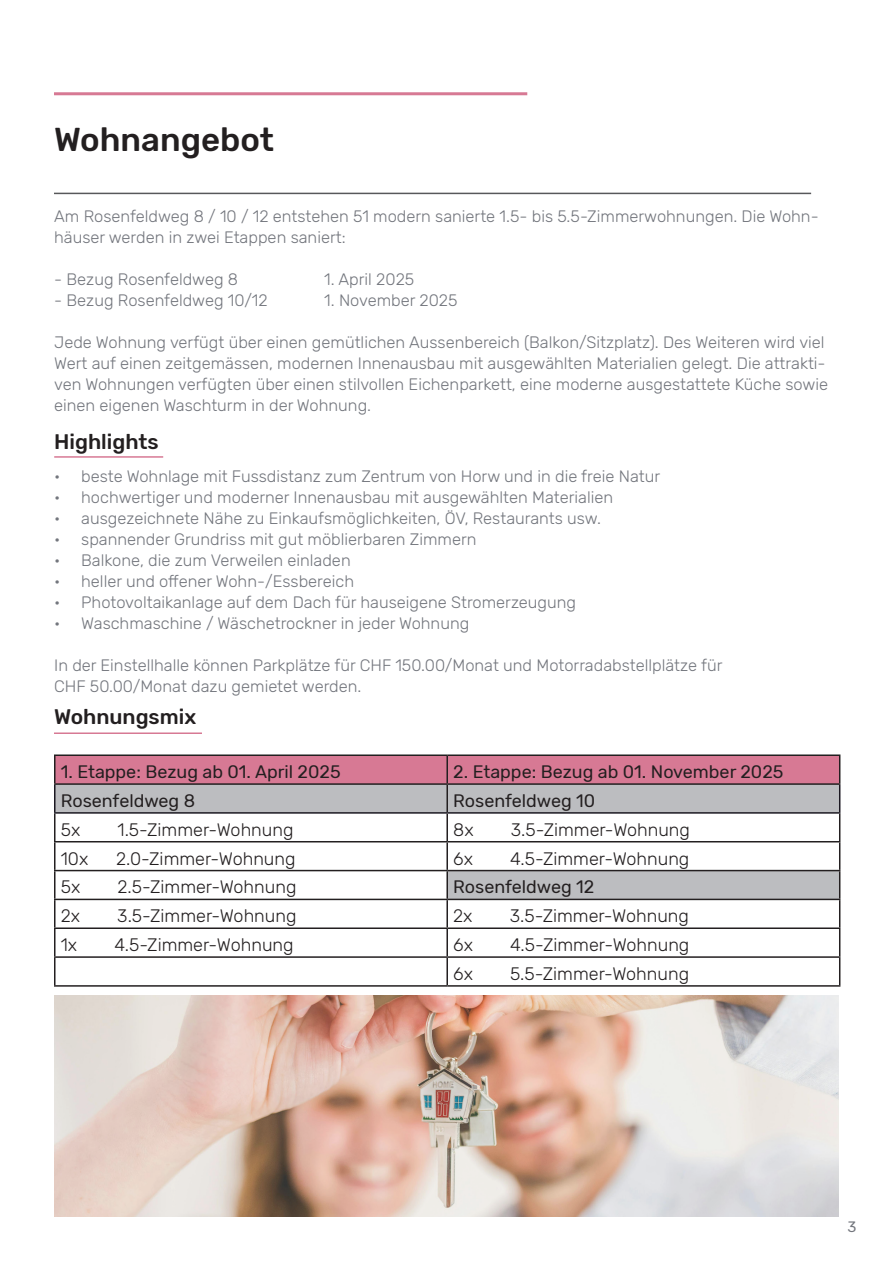
<style>
.page{position:relative;width:893px;height:1263px;background:#fff}
.page>*{position:absolute;margin:0;border:0;box-sizing:border-box;transform-origin:0 0}
.t1{font:500 33px "Rubik";color:#231f20}
.t2{font:500 21px "Rubik";color:#231f20}
.t3{font:300 18px "Rubik";color:#231f20}
.t4{font:18px "Rubik";color:#231f20}
.t5{font:300 16.5px/21px "Rubik";color:#73767d}
.t6{font:15px "Rubik";color:#73767d}
</style>
<div class="page">
<hr style="left:54px;top:193px;width:757px;height:1px;background:#57585a">
<hr style="left:54px;top:92px;width:473px;height:3px;background:#d77994">
<hr style="left:54px;top:814px;width:2px;height:27px;background:#231f20">
<hr style="left:54px;top:841px;width:393px;height:1px;background:#231f20">
<hr style="left:54px;top:842px;width:2px;height:28px;background:#231f20">
<hr style="left:54px;top:870px;width:393px;height:1px;background:#231f20">
<hr style="left:54px;top:871px;width:2px;height:28px;background:#231f20">
<hr style="left:54px;top:899px;width:393px;height:1px;background:#231f20">
<hr style="left:54px;top:900px;width:2px;height:27px;background:#231f20">
<hr style="left:54px;top:927px;width:393px;height:2px;background:#231f20">
<hr style="left:54px;top:929px;width:2px;height:27px;background:#231f20">
<hr style="left:54px;top:956px;width:393px;height:2px;background:#231f20">
<hr style="left:54px;top:958px;width:2px;height:27px;background:#231f20">
<hr style="left:54px;top:985px;width:393px;height:2px;background:#231f20">
<hr style="left:447px;top:985px;width:393px;height:2px;background:#231f20">
<hr style="left:54px;top:785px;width:2px;height:27px;background:#1b1821">
<hr style="left:54px;top:812px;width:393px;height:2px;background:#1b1821">
<hr style="left:54px;top:754px;width:393px;height:2px;background:#231f20">
<hr style="left:54px;top:756px;width:2px;height:27px;background:#231f20">
<hr style="left:447px;top:754px;width:393px;height:2px;background:#231f20">
<svg style="left:55px;top:755px;width:785px;height:230px"></svg>
<hr style="left:54px;top:783px;width:393px;height:2px;background:#231f20">
<hr style="left:447px;top:783px;width:393px;height:2px;background:#231f20">
<img style="left:54px;top:996px;width:785px;height:220px">
<hr style="left:54px;top:732px;width:148px;height:2px;background:#d77994">
<hr style="left:54px;top:456px;width:109px;height:2px;background:#d77994">
<p class="t1" style="left:54px;top:121px;width:222px">Wohnangebot</p>
<p class="t5" style="left:54px;top:206px;width:766px">Am Rosenfeldweg 8 / 10 / 12 entstehen 51 modern sanierte 1.5- bis 5.5-Zimmerwohnungen. Die Wohn&shy;häuser werden in zwei Etappen saniert:</p>
<p class="t5" style="left:54px;top:269px;width:185px">- Bezug Rosenfeldweg 8</p>
<p class="t5" style="left:324px;top:269px;width:92px">1. April 2025</p>
<p class="t5" style="left:54px;top:290px;width:215px">- Bezug Rosenfeldweg 10/12</p>
<p class="t5" style="left:324px;top:290px;width:135px">1. November 2025</p>
<p class="t5" style="left:54px;top:332px;width:775px">Jede Wohnung verfügt über einen gemütlichen Aussenbereich (Balkon/Sitzplatz). Des Weiteren wird viel Wert auf einen zeitgemässen, modernen Innenausbau mit ausgewählten Materialien gelegt. Die attrakti&shy;ven Wohnungen verfügten über einen stilvollen Eichenparkett, eine moderne ausgestattete Küche sowie einen eigenen Waschturm in der Wohnung.</p>
<p class="t2" style="left:54px;top:430px;width:106px">Highlights</p>
<p class="t5" style="left:54px;top:466px;width:607px">• beste Wohnlage mit Fussdistanz zum Zentrum von Horw und in die freie Natur</p>
<p class="t5" style="left:54px;top:487px;width:560px">• hochwertiger und moderner Innenausbau mit ausgewählten Materialien</p>
<p class="t5" style="left:54px;top:508px;width:548px">• ausgezeichnete Nähe zu Einkaufsmöglichkeiten, ÖV, Restaurants usw.</p>
<p class="t5" style="left:54px;top:529px;width:424px">• spannender Grundriss mit gut möblierbaren Zimmern</p>
<p class="t5" style="left:54px;top:550px;width:298px">• Balkone, die zum Verweilen einladen</p>
<p class="t5" style="left:54px;top:571px;width:301px">• heller und offener Wohn-/Essbereich</p>
<p class="t5" style="left:54px;top:592px;width:523px">• Photovoltaikanlage auf dem Dach für hauseigene Stromerzeugung</p>
<p class="t5" style="left:54px;top:613px;width:417px">• Waschmaschine / Wäschetrockner in jeder Wohnung</p>
<p class="t5" style="left:54px;top:655px;width:670px">In der Einstellhalle können Parkplätze für CHF 150.00/Monat und Motorradabstellplätze für</p>
<p class="t5" style="left:54px;top:676px;width:309px">CHF 50.00/Monat dazu gemietet werden.</p>
<p class="t2" style="left:54px;top:705px;width:144px">Wohnungsmix</p>
<p class="t4" style="left:61px;top:762px;width:281px">1. Etappe: Bezug ab 01. April 2025</p>
<p class="t4" style="left:453px;top:762px;width:332px">2. Etappe: Bezug ab 01. November 2025</p>
<p class="t4" style="left:61px;top:790px;width:136px">Rosenfeldweg 8</p>
<p class="t4" style="left:453px;top:790px;width:144px">Rosenfeldweg 10</p>
<p class="t3" style="left:61px;top:819px;width:21px">5x</p>
<p class="t3" style="left:118px;top:819px;width:178px">1.5-Zimmer-Wohnung</p>
<p class="t3" style="left:453px;top:819px;width:22px">8x</p>
<p class="t3" style="left:511px;top:819px;width:181px">3.5-Zimmer-Wohnung</p>
<p class="t3" style="left:61px;top:848px;width:29px">10x</p>
<p class="t3" style="left:116px;top:848px;width:181px">2.0-Zimmer-Wohnung</p>
<p class="t3" style="left:453px;top:848px;width:21px">6x</p>
<p class="t3" style="left:510px;top:848px;width:181px">4.5-Zimmer-Wohnung</p>
<p class="t3" style="left:61px;top:877px;width:21px">5x</p>
<p class="t3" style="left:118px;top:877px;width:180px">2.5-Zimmer-Wohnung</p>
<p class="t4" style="left:453px;top:877px;width:143px">Rosenfeldweg 12</p>
<p class="t3" style="left:61px;top:906px;width:21px">2x</p>
<p class="t3" style="left:117px;top:906px;width:181px">3.5-Zimmer-Wohnung</p>
<p class="t3" style="left:453px;top:906px;width:21px">2x</p>
<p class="t3" style="left:510px;top:906px;width:181px">3.5-Zimmer-Wohnung</p>
<p class="t3" style="left:61px;top:935px;width:18px">1x</p>
<p class="t3" style="left:114px;top:935px;width:181px">4.5-Zimmer-Wohnung</p>
<p class="t3" style="left:453px;top:935px;width:21px">6x</p>
<p class="t3" style="left:510px;top:935px;width:181px">4.5-Zimmer-Wohnung</p>
<p class="t3" style="left:453px;top:963px;width:21px">6x</p>
<p class="t3" style="left:510px;top:963px;width:180px">5.5-Zimmer-Wohnung</p>
<p class="t6" style="left:847px;top:1219px;width:10px">3</p>
</div>
